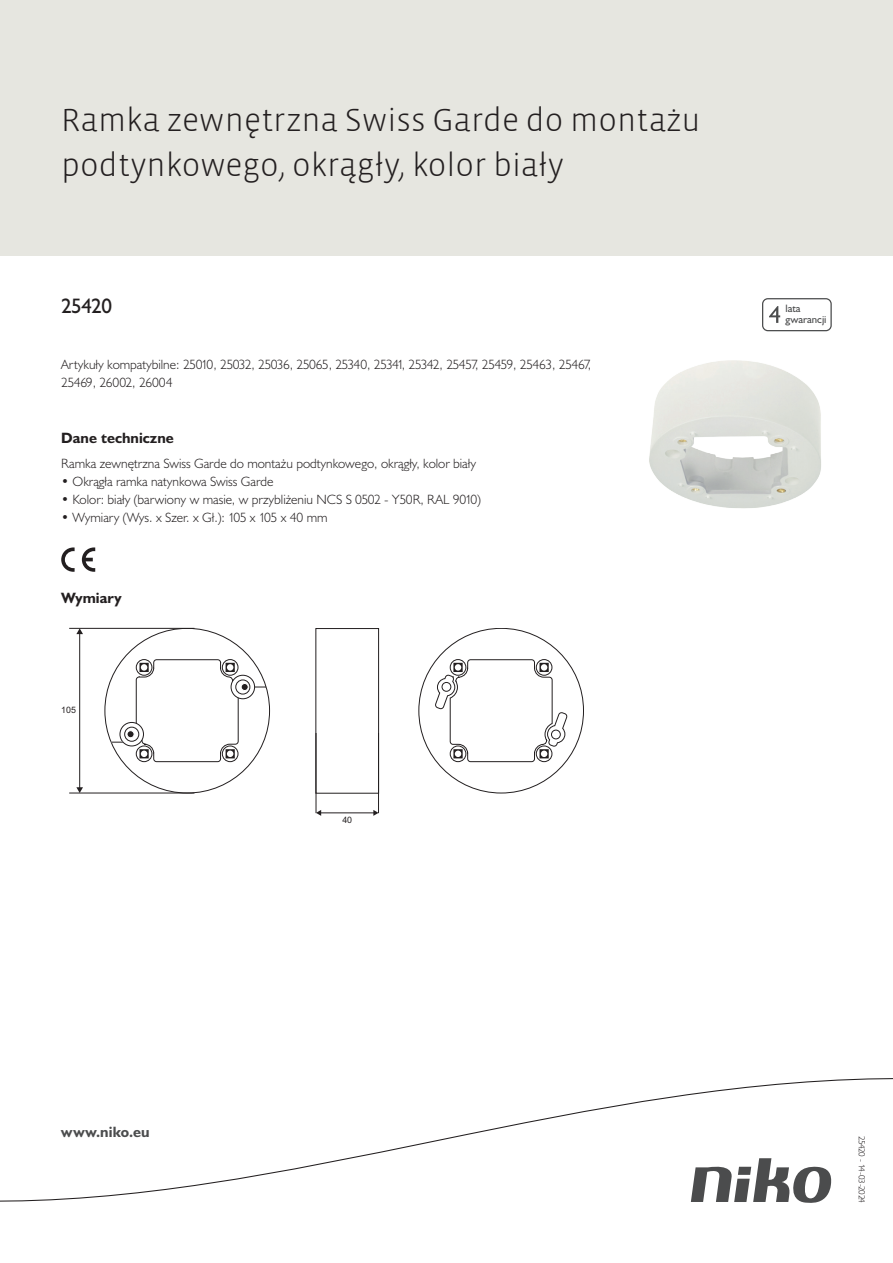
<style>
.page{position:relative;width:893px;height:1263px;background:#fff}
.page>*{position:absolute;margin:0;border:0;box-sizing:border-box;transform-origin:0 0}
.Title_datasheets{font:300 33px/45px "Vista Sans";color:#231f20}
.Article_number{font:21px "Humanist 521 BT";letter-spacing:-.025em;color:#231f20}
.Titles_parts{font:700 15px "Humanist 521 BT";color:#231f20}
.titel_afbeelding{font:700 15px "Humanist 521 BT";letter-spacing:.005em;color:#4b4c4d}
.USP_Bullets{font:300 13.5px "Humanist 521 BT";color:#231f20}
.Platte_tekst_CAB{font:300 13.5px/18px "Humanist 521 BT";letter-spacing:-.035em;color:#231f20}
.Platte_tekst_CAB-2{font:300 13.5px "Humanist 521 BT";color:#231f20}
.t1{font:10.8px/10.8px "Humanist 521 BT";color:#4b4c4d}
.Revision{font:300 9px "Humanist 521 BT";letter-spacing:-.05em;color:#231f20}
.t2{font:8.85px "Arial";color:#231f20}
</style>
<div class="page">
<div style="left:0;top:0;width:893px;height:255px;background:#e6e6e0"></div>
<svg style="left:82px;top:547px;width:13px;height:25px"></svg>
<svg style="left:61px;top:547px;width:14px;height:25px"></svg>
<hr style="left:69px;top:628px;width:125px;height:1px;background:#231f20">
<hr style="left:69px;top:793px;width:125px;height:1px;background:#231f20">
<hr style="left:79px;top:633px;width:1px;height:155px;background:#231f20">
<svg style="left:76px;top:628px;width:7px;height:6px"></svg>
<svg style="left:76px;top:787px;width:7px;height:6px"></svg>
<hr style="left:316px;top:733px;width:1px;height:80px;background:#231f20">
<hr style="left:378px;top:733px;width:1px;height:80px;background:#231f20">
<hr style="left:320px;top:813px;width:54px;height:1px;background:#231f20">
<svg style="left:373px;top:810px;width:5px;height:6px"></svg>
<svg style="left:316px;top:810px;width:5px;height:6px"></svg>
<svg style="left:111px;top:628px;width:473px;height:166px"></svg>
<div style="left:442px;top:682px;width:9px;height:9px;background:#fff;border-radius:50%"></div>
<div style="left:442px;top:682px;width:9px;height:9px;border:1px solid #231f20;border-radius:50%"></div>
<svg style="left:762px;top:298px;width:70px;height:33px"></svg>
<svg style="left:0;top:1078px;width:893px;height:125px"></svg>
<img style="left:649px;top:360px;width:172px;height:149px">
<p class="Title_datasheets" style="left:61px;top:98px;width:641px">Ramka zewnętrzna Swiss Garde do montażu podtynkowego, okrągły, kolor biały</p>
<p class="Article_number" style="left:61px;top:293px;width:52px">25420</p>
<p class="t1" style="left:785px;top:303px;width:43px">lata gwarancji</p>
<p class="Platte_tekst_CAB" style="left:61px;top:355px;width:532px">Artykuły kompatybilne: 25010, 25032, 25036, 25065, 25340, 25341, 25342, 25457, 25459, 25463, 25467,<br>25469, 26002, 26004</p>
<p class="Titles_parts" style="left:61px;top:429px;width:114px">Dane techniczne</p>
<p class="Platte_tekst_CAB-2" style="left:61px;top:455px;width:416px">Ramka zewnętrzna Swiss Garde do montażu podtynkowego, okrągły, kolor biały</p>
<p class="USP_Bullets" style="left:61px;top:473px;width:214px">• Okrągła ramka natynkowa Swiss Garde</p>
<p class="USP_Bullets" style="left:61px;top:491px;width:421px">• Kolor: biały (barwiony w masie, w przybliżeniu NCS S 0502 - Y50R, RAL 9010)</p>
<p class="USP_Bullets" style="left:61px;top:509px;width:268px">• Wymiary (Wys. x Szer. x Gł.): 105 x 105 x 40 mm</p>
<p class="Titles_parts" style="left:61px;top:589px;width:62px">Wymiary</p>
<p class="t2" style="left:61px;top:704px;width:16px">105</p>
<p class="t2" style="left:342px;top:814px;width:11px">40</p>
<p class="titel_afbeelding" style="left:61px;top:1122px;width:90px">www.niko.eu</p>
<p class="Revision" style="left:868px;top:1136px;width:69px;rotate:90deg">25420 - 14-03-2024</p>
</div>
